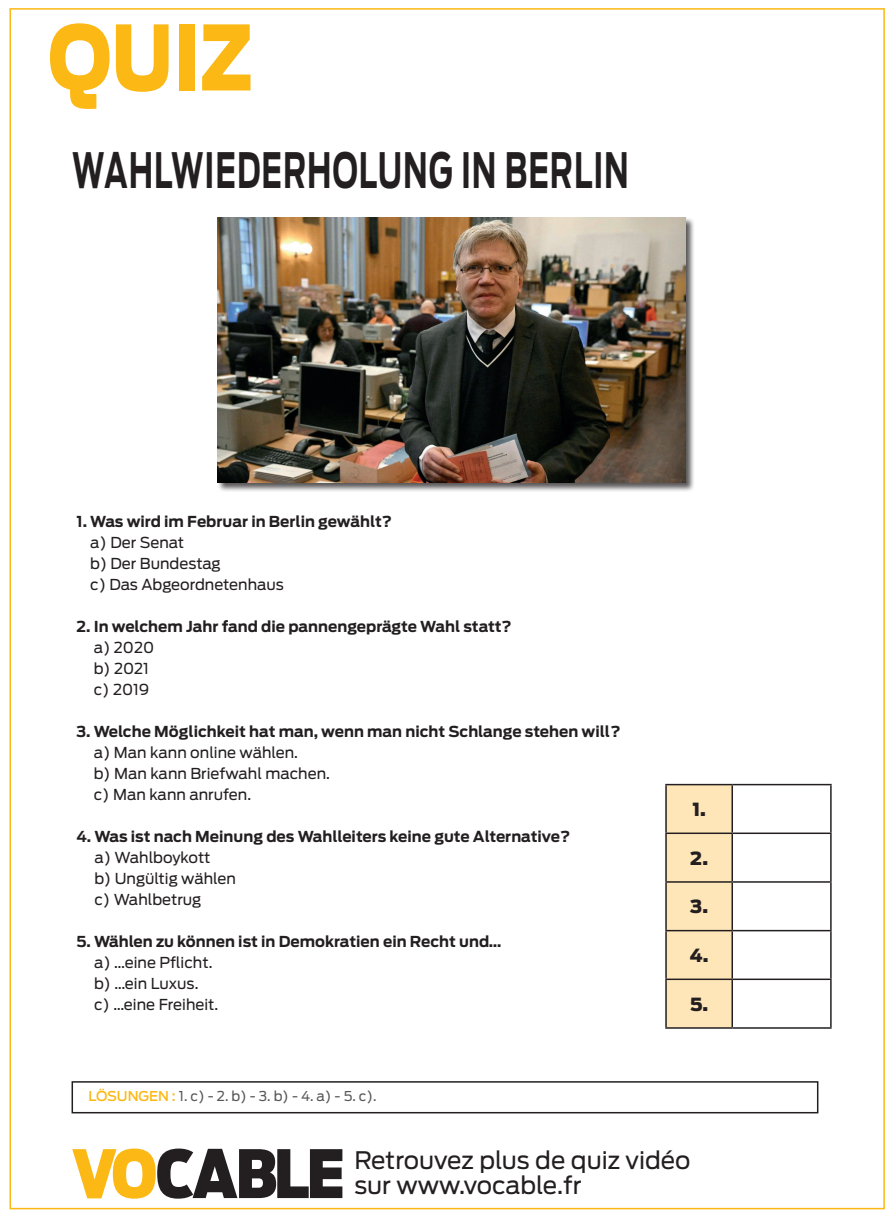
<style>
.page{position:relative;width:893px;height:1221px;background:#fff}
.page>*{position:absolute;margin:0;border:0;box-sizing:border-box;transform-origin:0 0}
.t1{font:900 89.1px "Antenna";color:#fcb814;scale:.83 1}
.t2{font:700 48.45px "Antenna";letter-spacing:.03em;color:#231f20;scale:.62 1}
.t3{font:24px/25.5px "Antenna";color:#231f20}
.t4{font:900 18px "Antenna";color:#231f20}
.t5{font:700 15px "Antenna";color:#231f20}
.t6{font:15px/21px "Antenna";color:#231f20}
.t7{font:13.5px "Antenna";color:#57585a}
.s1{font-weight:500;color:#fcb814}
</style>
<div class="page">
<div style="left:72px;top:1081px;width:746px;height:32px;border:2px solid #231f20"></div>
<div style="left:217px;top:217px;width:478px;height:275px;background:#231f20;opacity:.75"></div>
<img style="left:218px;top:218px;width:468px;height:265px">
<svg style="left:72px;top:1148px;width:270px;height:50px"></svg>
<div style="left:667px;top:785px;width:64px;height:242px;background:#fee6b9"></div>
<hr style="left:665px;top:783px;width:67px;height:2px;background:#231f20">
<hr style="left:665px;top:785px;width:2px;height:47px;background:#231f20">
<hr style="left:732px;top:783px;width:100px;height:2px;background:#231f20">
<hr style="left:731px;top:785px;width:2px;height:47px;background:#231f20">
<hr style="left:830px;top:785px;width:2px;height:47px;background:#231f20">
<hr style="left:665px;top:832px;width:67px;height:2px;background:#231f20">
<hr style="left:665px;top:834px;width:2px;height:47px;background:#231f20">
<hr style="left:732px;top:832px;width:100px;height:2px;background:#231f20">
<hr style="left:731px;top:834px;width:2px;height:47px;background:#231f20">
<hr style="left:830px;top:834px;width:2px;height:47px;background:#231f20">
<hr style="left:665px;top:881px;width:67px;height:1px;background:#231f20">
<hr style="left:665px;top:882px;width:2px;height:47px;background:#231f20">
<hr style="left:732px;top:881px;width:100px;height:1px;background:#231f20">
<hr style="left:731px;top:882px;width:2px;height:47px;background:#231f20">
<hr style="left:830px;top:882px;width:2px;height:47px;background:#231f20">
<hr style="left:665px;top:929px;width:67px;height:2px;background:#231f20">
<hr style="left:665px;top:931px;width:2px;height:47px;background:#231f20">
<hr style="left:732px;top:929px;width:100px;height:2px;background:#231f20">
<hr style="left:731px;top:931px;width:2px;height:47px;background:#231f20">
<hr style="left:830px;top:931px;width:2px;height:47px;background:#231f20">
<hr style="left:665px;top:978px;width:67px;height:2px;background:#231f20">
<hr style="left:665px;top:980px;width:2px;height:47px;background:#231f20">
<hr style="left:732px;top:978px;width:100px;height:2px;background:#231f20">
<hr style="left:731px;top:980px;width:2px;height:47px;background:#231f20">
<hr style="left:830px;top:980px;width:2px;height:47px;background:#231f20">
<hr style="left:665px;top:1027px;width:67px;height:1px;background:#231f20">
<hr style="left:732px;top:1027px;width:100px;height:1px;background:#231f20">
<h1 class="t1" style="left:48px;top:5px;width:248px">QUIZ</h1>
<h2 class="t2" style="left:72px;top:141px;width:899px">WAHLWIEDERHOLUNG IN BERLIN</h2>
<p class="t5" style="left:77px;top:512px;width:317px">1. Was wird im Februar in Berlin gewählt?</p>
<p class="t6" style="left:90px;top:532px;width:195px">a) Der Senat<br>b) Der Bundestag<br>c) Das Abgeordnetenhaus</p>
<p class="t5" style="left:77px;top:617px;width:437px">2. In welchem Jahr fand die pannengeprägte Wahl statt?</p>
<p class="t6" style="left:94px;top:637px;width:62px">a) 2020 b) 2021 c) 2019</p>
<p class="t5" style="left:77px;top:722px;width:545px">3. Welche Möglichkeit hat man, wenn man nicht Schlange stehen will?</p>
<p class="t6" style="left:94px;top:742px;width:238px">a) Man kann online wählen.<br>b) Man kann Briefwahl machen. c) Man kann anrufen.</p>
<p class="t5" style="left:77px;top:827px;width:495px">4. Was ist nach Meinung des Wahlleiters keine gute Alternative?</p>
<p class="t6" style="left:94px;top:847px;width:143px">a) Wahlboykott<br>b) Ungültig wählen c) Wahlbetrug</p>
<p class="t5" style="left:77px;top:932px;width:426px">5. Wählen zu können ist in Demokratien ein Recht und…</p>
<p class="t6" style="left:94px;top:952px;width:126px">a) …eine Pflicht. b) …ein Luxus.<br>c) …eine Freiheit.</p>
<p class="t7" style="left:89px;top:1087px;width:289px"><span class="s1">LÖSUNGEN :</span> 1. c) - 2. b) - 3. b) - 4. a) - 5. c).</p>
<p class="t4" style="left:692px;top:798px;width:15px">1.</p>
<p class="t4" style="left:690px;top:847px;width:19px">2.</p>
<p class="t4" style="left:690px;top:896px;width:19px">3.</p>
<p class="t4" style="left:690px;top:944px;width:20px">4.</p>
<p class="t4" style="left:690px;top:993px;width:20px">5.</p>
<h3 class="t3" style="left:354px;top:1147px;width:338px">Retrouvez plus de quiz vidéo sur www.vocable.fr</h3>
</div>
